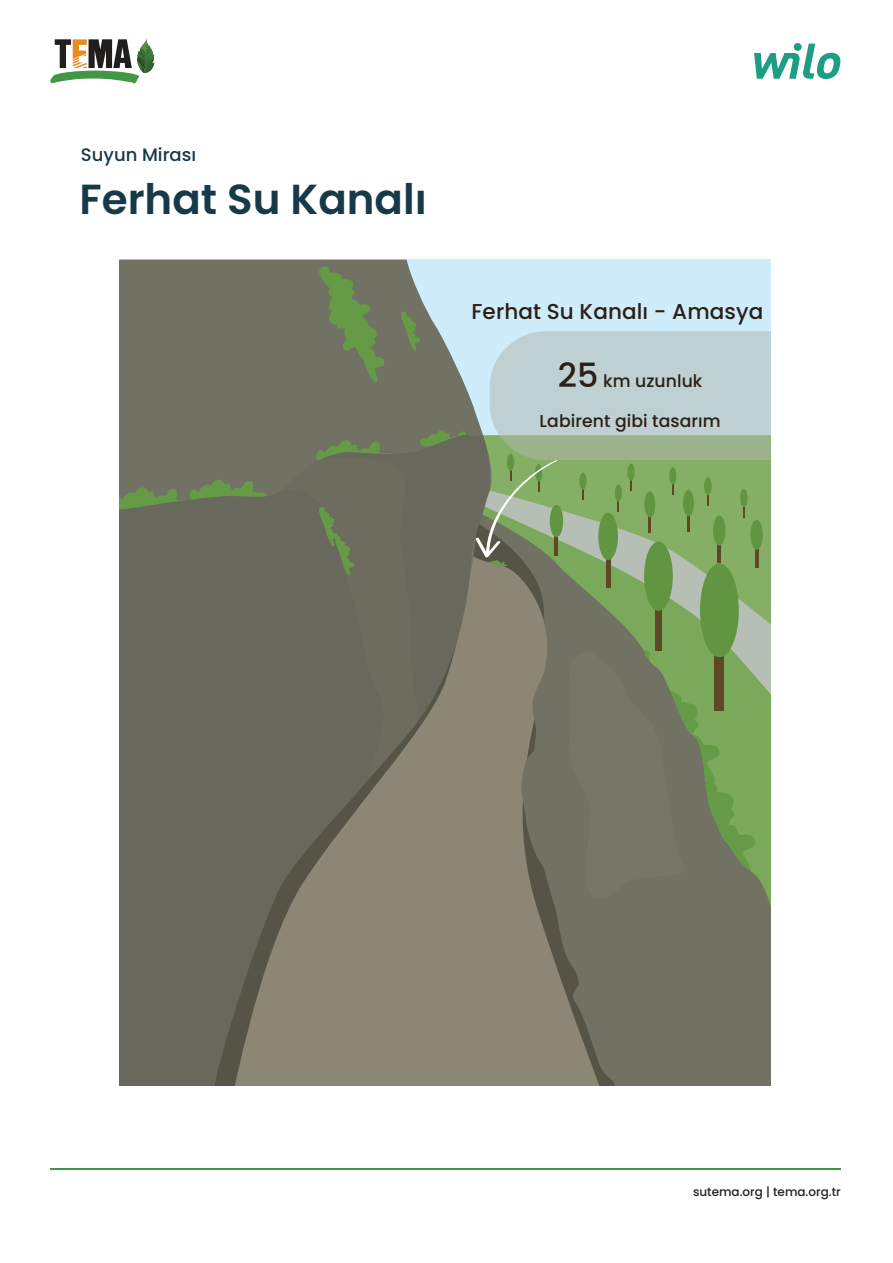
<style>
.page{position:relative;width:893px;height:1263px;background:#fff}
.page>*{position:absolute;margin:0;border:0;box-sizing:border-box;transform-origin:0 0}
.t1{font:600 42px "Poppins";color:#173a48}
.t2{font:500 21.45px "Poppins";letter-spacing:.005em;color:#2b1f16}
.t3{font:500 18px "Poppins";color:#173a48}
.t4{font:500 17.25px "Poppins";letter-spacing:.005em;color:#2b1f16}
.t5{font:500 12px "Poppins";color:#231f20}
.s1{font-size:33.3px}
</style>
<div class="page">
<svg style="left:754px;top:44px;width:87px;height:35px"></svg>
<div style="left:794px;top:43px;width:8px;height:8px;background:#1d9d82;border-radius:50%"></div>
<svg style="left:50px;top:39px;width:104px;height:45px"></svg>
<hr style="left:50px;top:1168px;width:790px;height:2px;background:#419744">
<svg style="left:120px;top:260px;width:651px;height:366px;background:#8d998e"></svg>
<svg style="left:494px;top:574px;width:114px;height:512px;background:#86846f"></svg>
<div style="left:655px;top:602px;width:7px;height:49px;background:#5e4823"></div>
<div style="left:644px;top:541px;width:29px;height:70px;background:#619542;border-radius:50%"></div>
<div style="left:700px;top:563px;width:39px;height:94px;background:#619542;border-radius:50%"></div>
<hr style="left:606px;top:554px;width:4px;height:33px;background:#5e4823">
<svg style="left:520px;top:626px;width:251px;height:460px;background:#767965"></svg>
<svg style="left:319px;top:266px;width:66px;height:117px;background:#6c8058"></svg>
<svg style="left:120px;top:432px;width:374px;height:654px;background:#757465"></svg>
<svg style="left:281px;top:455px;width:140px;height:335px;background:#6b6a5e"></svg>
<svg style="left:319px;top:507px;width:35px;height:69px;background:#697558"></svg>
<svg style="left:566px;top:641px;width:190px;height:265px;background:#758161"></svg>
<svg style="left:401px;top:311px;width:370px;height:263px;background:#9ab097"></svg>
<p class="t3" style="left:81px;top:144px;width:117px">Suyun Mirası</p>
<h1 class="t1" style="left:79px;top:175px;width:349px">Ferhat Su Kanalı</h1>
<p class="t2" style="left:471px;top:299px;width:293px">Ferhat Su Kanalı - Amasya</p>
<p class="t4" style="left:558px;top:371px;width:146px"><span class="s1">25</span> km uzunluk</p>
<p class="t4" style="left:540px;top:411px;width:183px">Labirent gibi tasarım</p>
<p class="t5" style="left:693px;top:1185px;width:149px">sutema.org | tema.org.tr</p>
</div>
